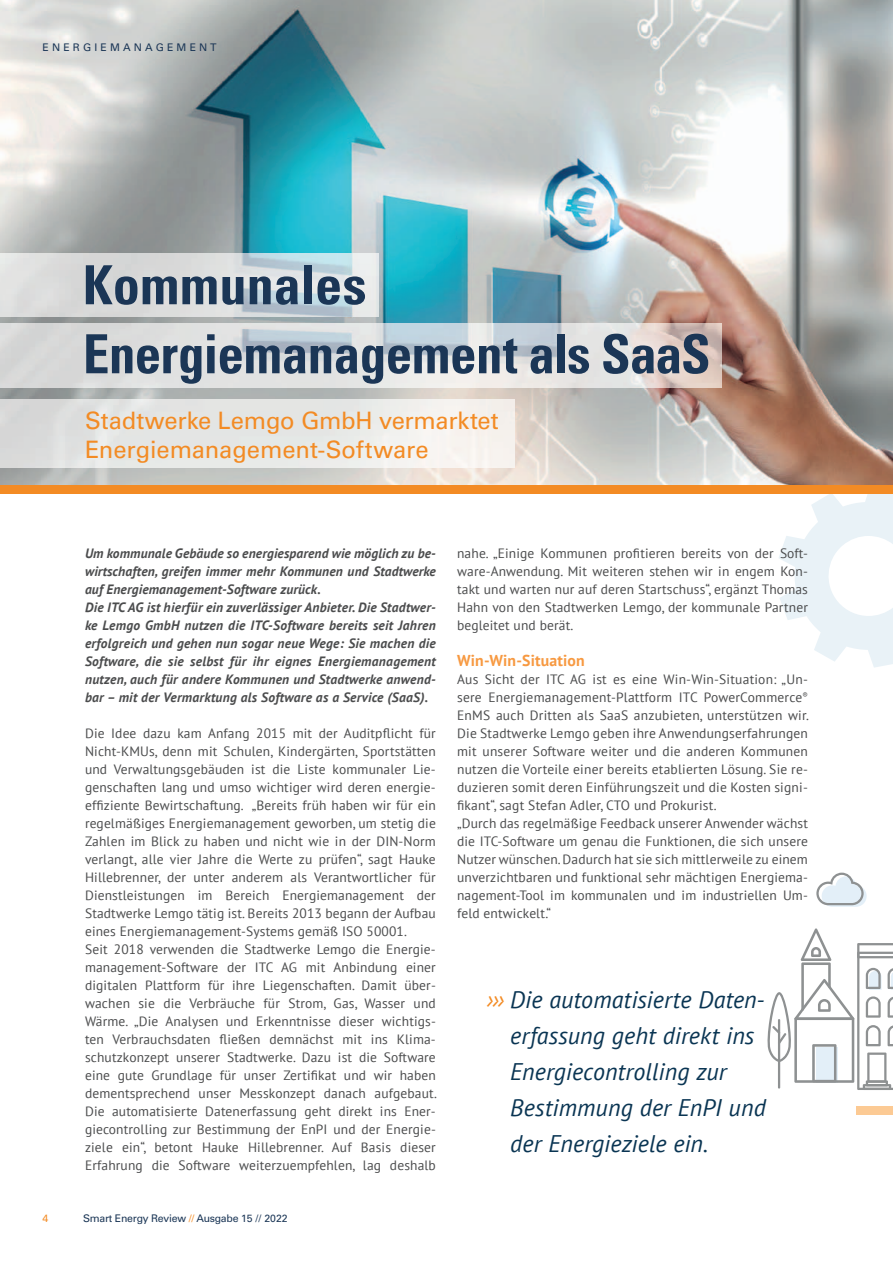
<style>
.page{position:relative;width:893px;height:1263px;background:#fff}
.page>*{position:absolute;margin:0;border:0;box-sizing:border-box;transform-origin:0 0}
.t1{font:700 condensed 54px/69px "Univers LT";letter-spacing:-.005em;color:#1b3656}
.t2{font:italic 24px/36px "PT Sans";letter-spacing:.005em;color:#0a3553}
.t3{font:500 24px/28.8px "Univers CE";letter-spacing:-.005em;color:#f38b24}
.t4{font:700 15.75px "PT Sans";letter-spacing:.01em;color:#f79941}
.t5{font:13.5px/18px "PT Sans";letter-spacing:.01em;color:#4b4c4d}
.t6{font:italic 700 13.5px/18px "PT Sans";letter-spacing:.02em;color:#4b4c4d}
.t7{font:500 10.5px "Univers CE";letter-spacing:-.02em;color:#1b3656}
.t8{font:500 10.5px "Univers CE";letter-spacing:.3em;color:#1b3656}
.t9{font:500 10.5px "Univers CE";color:#f38b24}
.s1{color:#f38b24}
</style>
<div class="page">
<div style="left:856px;top:1107px;width:37px;height:8px;background:#fcca94"></div>
<svg style="left:816px;top:873px;width:51px;height:34px"></svg>
<svg style="left:767px;top:928px;width:126px;height:162px"></svg>
<svg style="left:779px;top:494px;width:114px;height:174px"></svg>
<img style="left:0;top:0;width:893px;height:485px">
<img style="left:0;top:253px;width:378px;height:64px">
<img style="left:0;top:324px;width:722px;height:64px">
<img style="left:0;top:400px;width:514px;height:68px">
<div style="left:0;top:485px;width:893px;height:9px;background:#f38b24"></div>
<p class="t8" style="left:43px;top:41px;width:176px">ENERGIEMANAGEMENT</p>
<h1 class="t1" style="left:83px;top:250px;width:629px">Kommunales<br>Energiemanagement als SaaS</h1>
<h2 class="t3" style="left:85px;top:406px;width:415px">Stadtwerke Lemgo GmbH vermarktet<br>Energiemanagement-Software</h2>
<p class="t6" style="left:85px;top:544px;width:352px">Um kommunale Gebäude so energiesparend wie möglich zu be&shy;wirtschaften, greifen immer mehr Kommunen und Stadtwerke auf Energiemanagement-Software zurück.<br>Die ITC AG ist hierfür ein zuverlässiger Anbieter. Die Stadtwer&shy;ke Lemgo GmbH nutzen die ITC-Software bereits seit Jahren erfolgreich und gehen nun sogar neue Wege: Sie machen die Software, die sie selbst für ihr eignes Energiemanagement nutzen, auch für andere Kommunen und Stadtwerke anwend&shy;bar – mit der Vermarktung als Software as a Service (SaaS).</p>
<p class="t5" style="left:85px;top:724px;width:353px">Die Idee dazu kam Anfang 2015 mit der Auditpflicht für Nicht-KMUs, denn mit Schulen, Kindergärten, Sportstätten und Verwaltungsgebäuden ist die Liste kommunaler Lie&shy;genschaften lang und umso wichtiger wird deren energie&shy;effiziente Bewirtschaftung. „Bereits früh haben wir für ein regelmäßiges Energiemanagement geworben, um stetig die Zahlen im Blick zu haben und nicht wie in der DIN-Norm verlangt, alle vier Jahre die Werte zu prüfen“, sagt Hauke Hillebrenner, der unter anderem als Verantwortlicher für Dienstleistungen im Bereich Energiemanagement der Stadtwerke Lemgo tätig ist. Bereits 2013 begann der Aufbau eines Energiemanagement-Systems gemäß ISO 50001.<br>Seit 2018 verwenden die Stadtwerke Lemgo die Energie&shy;management-Software der ITC AG mit Anbindung einer digitalen Plattform für ihre Liegenschaften. Damit über&shy;wachen sie die Verbräuche für Strom, Gas, Wasser und Wärme. „Die Analysen und Erkenntnisse dieser wichtigs&shy;ten Verbrauchsdaten fließen demnächst mit ins Klima&shy;schutzkonzept unserer Stadtwerke. Dazu ist die Software eine gute Grundlage für unser Zertifikat und wir haben dementsprechend unser Messkonzept danach aufgebaut.<br>Die automatisierte Datenerfassung geht direkt ins Ener&shy;giecontrolling zur Bestimmung der EnPI und der Energie&shy;ziele ein“, betont Hauke Hillebrenner. Auf Basis dieser Erfahrung die Software weiterzuempfehlen, lag deshalb</p>
<p class="t9" style="left:43px;top:1212px;width:7px">4</p>
<p class="t7" style="left:83px;top:1212px;width:206px">Smart Energy Review <span class="s1">//</span> Ausgabe 15 // 2022</p>
<p class="t5" style="left:457px;top:544px;width:352px;text-align:justify">nahe. „Einige Kommunen profitieren bereits von der Soft&shy;ware-Anwendung. Mit weiteren stehen wir in engem Kon&shy;takt und warten nur auf deren Startschuss“, ergänzt Thomas Hahn von den Stadtwerken Lemgo, der kommunale Partner begleitet und berät.</p>
<p class="t4" style="left:457px;top:650px;width:129px">Win-Win-Situation</p>
<p class="t5" style="left:457px;top:670px;width:353px">Aus Sicht der ITC AG ist es eine Win-Win-Situation: „Un&shy;sere Energiemanagement-Plattform ITC PowerCommerce<sup>® </sup>EnMS auch Dritten als SaaS anzubieten, unterstützen wir.<br>Die Stadtwerke Lemgo geben ihre Anwendungserfahrungen mit unserer Software weiter und die anderen Kommunen nutzen die Vorteile einer bereits etablierten Lösung. Sie re&shy;duzieren somit deren Einführungszeit und die Kosten signi&shy;fikant“, sagt Stefan Adler, CTO und Prokurist.<br>„Durch das regelmäßige Feedback unserer Anwender wächst die ITC-Software um genau die Funktionen, die sich unsere Nutzer wünschen. Dadurch hat sie sich mittlerweile zu einem unverzichtbaren und funktional sehr mächtigen Energiema&shy;nagement-Tool im kommunalen und im industriellen Um&shy;feld entwickelt.“</p>
<h2 class="t2" style="left:510px;top:981px;width:257px;text-indent:-24px"><span class="s1">›››</span> Die automatisierte Daten&shy;erfassung geht direkt ins<br>Energiecontrolling zur<br>Bestimmung der EnPI und der Energieziele ein.</h2>
</div>
